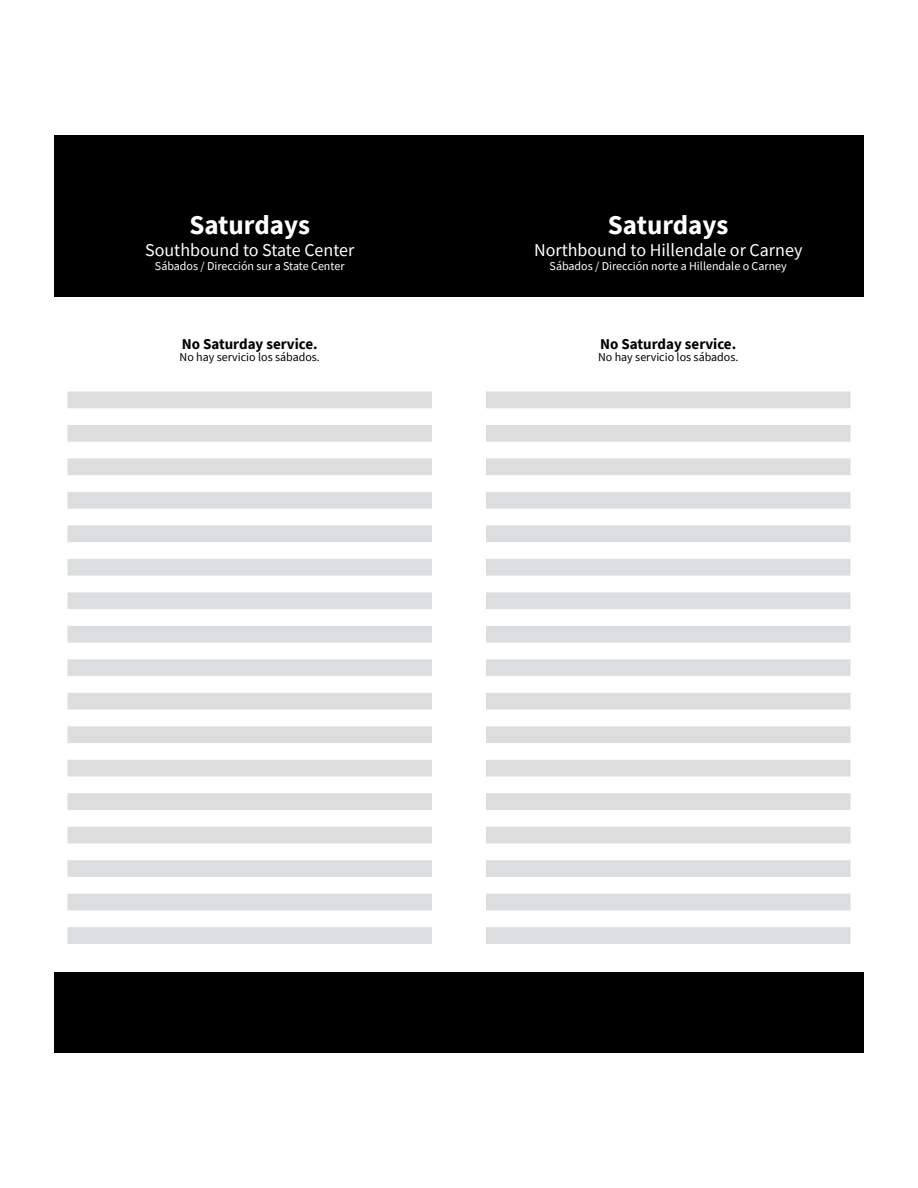
<style>
.page{position:relative;width:918px;height:1188px;background:#fff}
.page>*{position:absolute;margin:0;border:0;box-sizing:border-box;transform-origin:0 0}
.t1{font:700 27px "Source Sans Pro";color:#fff}
.t2{font:18px "Source Sans Pro";color:#fff}
.t3{font:700 15px "Source Sans Pro";color:#000}
.t4{font:12px "Source Sans Pro";color:#fff}
.t5{font:12px "Source Sans Pro";color:#000}
</style>
<div class="page">
<div style="left:54px;top:135px;width:810px;height:162px;background:#000"></div>
<div style="left:54px;top:972px;width:810px;height:81px;background:#000"></div>
<svg style="left:68px;top:392px;width:364px;height:552px"></svg>
<svg style="left:486px;top:392px;width:364px;height:552px"></svg>
<h1 class="t1" style="left:189px;top:207px;width:122px">Saturdays</h1>
<h2 class="t2" style="left:145px;top:238px;width:211px">Southbound to State Center</h2>
<p class="t4" style="left:155px;top:258px;width:191px">Sábados / Dirección sur a State Center</p>
<p class="t3" style="left:182px;top:334px;width:138px">No Saturday service.</p>
<p class="t5" style="left:180px;top:349px;width:142px">No hay servicio los sábados.</p>
<h1 class="t1" style="left:608px;top:207px;width:122px">Saturdays</h1>
<h2 class="t2" style="left:534px;top:238px;width:270px">Northbound to Hillendale or Carney</h2>
<p class="t4" style="left:550px;top:258px;width:239px">Sábados / Dirección norte a Hillendale o Carney</p>
<p class="t3" style="left:600px;top:334px;width:138px">No Saturday service.</p>
<p class="t5" style="left:598px;top:349px;width:142px">No hay servicio los sábados.</p>
</div>
